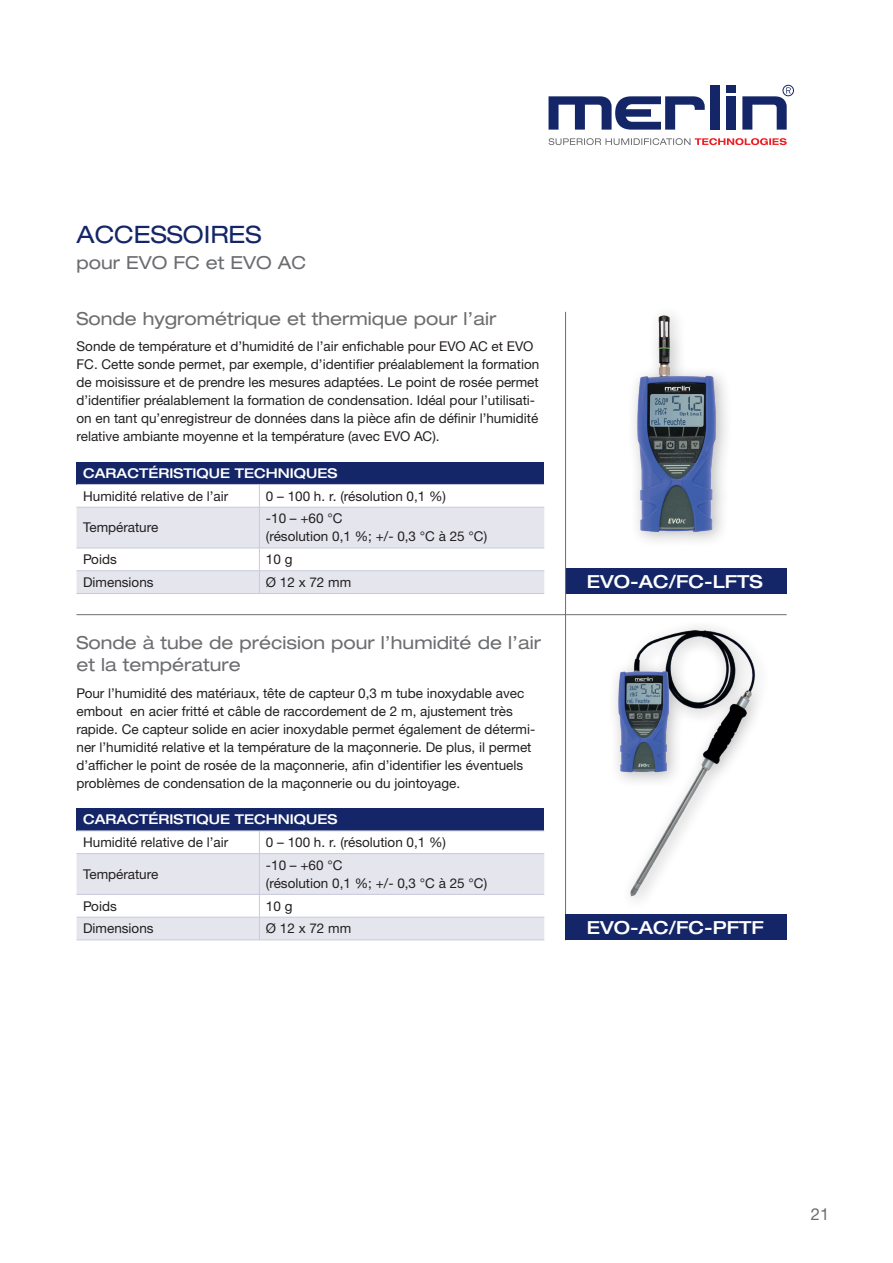
<style>
.page{position:relative;width:893px;height:1263px;background:#fff}
.page>*{position:absolute;margin:0;border:0;box-sizing:border-box;transform-origin:0 0}
.t1{font:expanded 24px "Helvetica Neue LTW1 G";color:#142667}
.t2{font:expanded 18px/22.5px "Helvetica Neue LTW1 G";color:#6c6d70}
.t3{font:500 expanded 18px "Helvetica Neue LTW1 G";color:#fff}
.t4{font:16.5px "Helvetica Neue LTW1 G";color:#6c6d70}
.t5{font:13.5px/18px "Helvetica Neue LTW1 G";color:#231f20}
.t6{font:500 expanded 13.5px "Helvetica Neue LTW1 G";color:#fff}
</style>
<div class="page">
<svg style="left:549px;top:96px;width:156px;height:34px"></svg>
<div style="left:726px;top:96px;width:10px;height:34px;background:#142667"></div>
<div style="left:710px;top:85px;width:10px;height:45px;background:#142667"></div>
<div style="left:726px;top:85px;width:10px;height:8px;background:#142667"></div>
<div style="left:783px;top:85px;width:11px;height:11px;border:1px solid #142667;border-radius:50%"></div>
<svg style="left:742px;top:87px;width:49px;height:43px"></svg>
<svg style="left:549px;top:138px;width:238px;height:7px"></svg>
<div style="left:77px;top:462px;width:467px;height:22px;background:#142667"></div>
<hr style="left:77px;top:484px;width:182px;height:1px;background:#c9c9dc">
<hr style="left:259px;top:484px;width:285px;height:1px;background:#c9c9dc">
<hr style="left:77px;top:593px;width:182px;height:1px;background:#c9c9dc">
<svg style="left:77px;top:485px;width:467px;height:108px"></svg>
<hr style="left:259px;top:570px;width:285px;height:1px;background:#c9c9dc">
<hr style="left:259px;top:593px;width:285px;height:1px;background:#c9c9dc">
<div style="left:77px;top:808px;width:467px;height:23px;background:#142667"></div>
<hr style="left:77px;top:830px;width:182px;height:1px;background:#c9c9dc">
<hr style="left:259px;top:830px;width:285px;height:1px;background:#c9c9dc">
<svg style="left:77px;top:831px;width:467px;height:109px"></svg>
<hr style="left:259px;top:917px;width:285px;height:1px;background:#c9c9dc">
<hr style="left:259px;top:939px;width:285px;height:1px;background:#c9c9dc">
<div style="left:566px;top:568px;width:221px;height:26px;background:#142667"></div>
<div style="left:626px;top:304px;width:107px;height:244px;background:#231f20;opacity:.3"></div>
<img style="left:637px;top:315px;width:79px;height:216px">
<hr style="left:77px;top:614px;width:710px;height:1px;background:#6c6d70">
<hr style="left:565px;top:312px;width:1px;height:628px;background:#6c6d70">
<div style="left:566px;top:914px;width:221px;height:26px;background:#142667"></div>
<img style="left:615px;top:627px;width:143px;height:272px">
<h1 class="t1" style="left:77px;top:219px;width:186px">ACCESSOIRES</h1>
<h2 class="t2" style="left:77px;top:251px;width:231px">pour EVO FC et EVO AC</h2>
<h2 class="t2" style="left:77px;top:307px;width:422px">Sonde hygrométrique et thermique pour l’air</h2>
<p class="t5" style="left:77px;top:337px;width:464px">Sonde de température et d’humidité de l’air enfichable pour EVO AC et EVO FC. Cette sonde permet, par exemple, d’identifier préalablement la formation de moisissure et de prendre les mesures adaptées. Le point de rosée permet d’identifier préalablement la formation de condensation. Idéal pour l’utilisati&shy;on en tant qu’enregistreur de données dans la pièce afin de définir l’humidité relative ambiante moyenne et la température (avec EVO AC).</p>
<p class="t6" style="left:83px;top:464px;width:256px">CARACTÉRISTIQUE TECHNIQUES</p>
<p class="t5" style="left:83px;top:487px;width:147px">Humidité relative de l’air</p>
<p class="t5" style="left:266px;top:487px;width:182px">0 – 100 h. r. (résolution 0,1 %)</p>
<p class="t5" style="left:83px;top:518px;width:77px">Température</p>
<p class="t5" style="left:266px;top:509px;width:223px">-10 – +60 °C<br>(résolution 0,1 %; +/- 0,3 °C à 25 °C)</p>
<p class="t5" style="left:83px;top:550px;width:35px">Poids</p>
<p class="t5" style="left:266px;top:550px;width:28px">10 g</p>
<p class="t5" style="left:83px;top:573px;width:72px">Dimensions</p>
<p class="t5" style="left:266px;top:573px;width:87px">Ø 12 x 72 mm</p>
<h2 class="t2" style="left:77px;top:630px;width:466px">Sonde à tube de précision pour l’humidité de l’air et la température</h2>
<p class="t5" style="left:77px;top:684px;width:460px">Pour l’humidité des matériaux, tête de capteur 0,3 m tube inoxydable avec embout en acier fritté et câble de raccordement de 2 m, ajustement très rapide. Ce capteur solide en acier inoxydable permet également de détermi&shy;ner l’humidité relative et la température de la maçonnerie. De plus, il permet d’afficher le point de rosée de la maçonnerie, afin d’identifier les éventuels problèmes de condensation de la maçonnerie ou du jointoyage.</p>
<p class="t6" style="left:83px;top:811px;width:256px">CARACTÉRISTIQUE TECHNIQUES</p>
<p class="t5" style="left:83px;top:833px;width:147px">Humidité relative de l’air</p>
<p class="t5" style="left:266px;top:833px;width:182px">0 – 100 h. r. (résolution 0,1 %)</p>
<p class="t5" style="left:83px;top:865px;width:77px">Température</p>
<p class="t5" style="left:266px;top:856px;width:223px">-10 – +60 °C<br>(résolution 0,1 %; +/- 0,3 °C à 25 °C)</p>
<p class="t5" style="left:83px;top:897px;width:35px">Poids</p>
<p class="t5" style="left:266px;top:897px;width:28px">10 g</p>
<p class="t5" style="left:83px;top:919px;width:72px">Dimensions</p>
<p class="t5" style="left:266px;top:919px;width:87px">Ø 12 x 72 mm</p>
<h2 class="t3" style="left:587px;top:570px;width:177px">EVO-AC/FC-LFTS</h2>
<h2 class="t3" style="left:587px;top:916px;width:178px">EVO-AC/FC-PFTF</h2>
<p class="t4" style="left:811px;top:1204px;width:20px">21</p>
</div>
